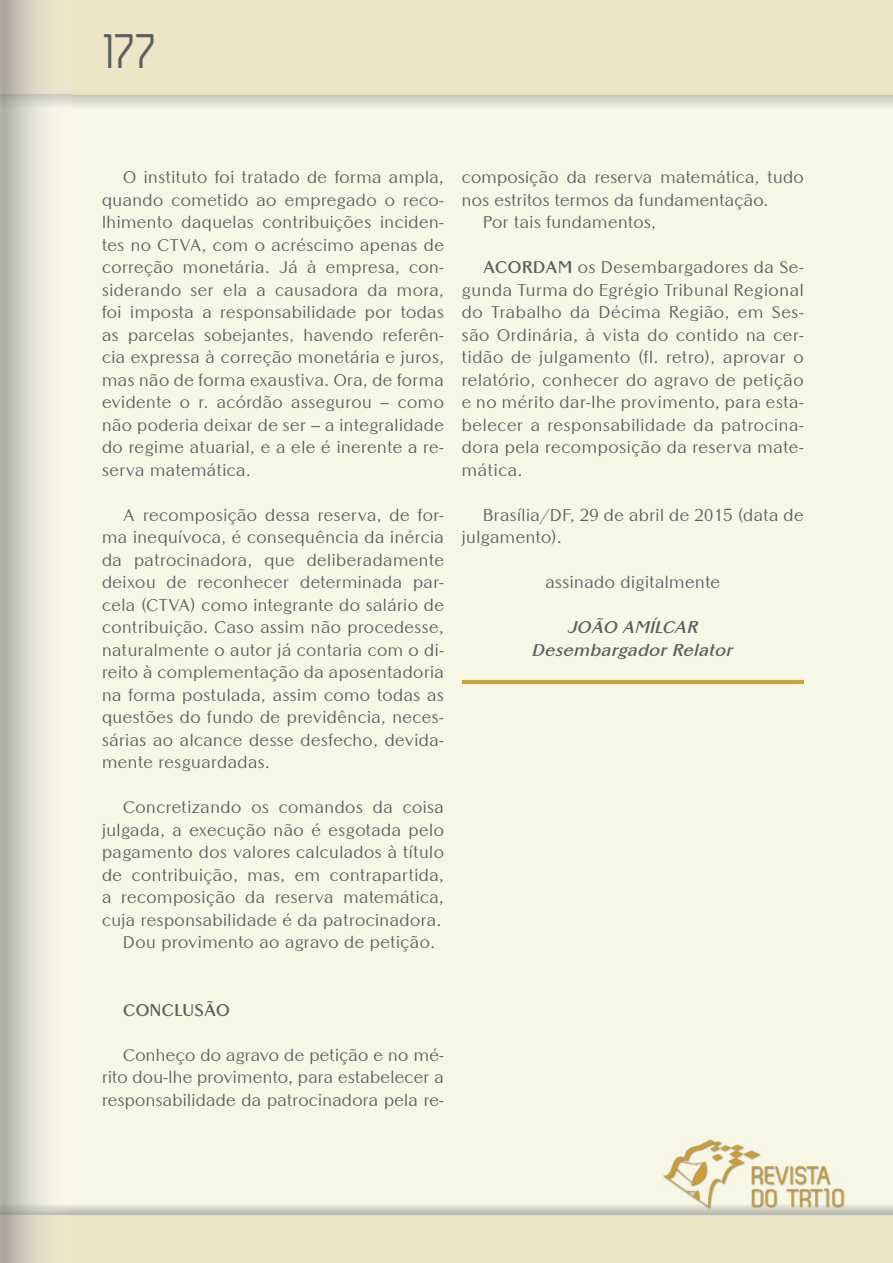
<style>
.page{position:relative;width:893px;height:1263px;background:#fff}
.page>*{position:absolute;margin:0;border:0;box-sizing:border-box;transform-origin:0 0}
.t1{font:49.5px "Zag";color:#5d5e60}
.t2{font:16.5px/22.5px "Altrincham";letter-spacing:.03em;color:#5d5e60;text-align:justify}
.t3{font:italic 700 16.5px/22.5px "Altrincham";letter-spacing:.03em;color:#5d5e60;text-align:center}
.t4{font:700 16.5px "Altrincham";letter-spacing:.03em;color:#5d5e60}
.s1{font-weight:700}
</style>
<div class="page">
<img style="left:89px;top:0;width:804px;height:1263px">
<hr style="left:462px;top:680px;width:342px;height:4px;background:#cca03c">
<h1 class="t1" style="left:106px;top:24px;width:54px">177</h1>
<p class="t2" style="left:102px;top:166px;width:343px;text-indent:21px">O instituto foi tratado de forma ampla, quando cometido ao empregado o reco&shy;lhimento daquelas contribuições inciden&shy;tes no CTVA, com o acréscimo apenas de correção monetária. Já à empresa, con&shy;siderando ser ela a causadora da mora, foi imposta a responsabilidade por todas as parcelas sobejantes, havendo referên&shy;cia expressa à correção monetária e juros, mas não de forma exaustiva. Ora, de forma evidente o r. acórdão assegurou – como não poderia deixar de ser – a integralidade do regime atuarial, e a ele é inerente a re&shy;serva matemática.</p>
<p class="t2" style="left:102px;top:504px;width:343px;text-indent:21px">A recomposição dessa reserva, de for&shy;ma inequívoca, é consequência da inércia da patrocinadora, que deliberadamente deixou de reconhecer determinada par&shy;cela (CTVA) como integrante do salário de contribuição. Caso assim não procedesse, naturalmente o autor já contaria com o di&shy;reito à complementação da aposentadoria na forma postulada, assim como todas as questões do fundo de previdência, neces&shy;sárias ao alcance desse desfecho, devida&shy;mente resguardadas.</p>
<p class="t2" style="left:123px;top:796px;width:322px">Concretizando os comandos da coisa</p>
<p class="t2" style="left:102px;top:819px;width:343px">julgada, a execução não é esgotada pelo</p>
<p class="t2" style="left:102px;top:841px;width:343px">pagamento dos valores calculados à título</p>
<p class="t2" style="left:102px;top:864px;width:343px">de contribuição, mas, em contrapartida,</p>
<p class="t2" style="left:102px;top:886px;width:343px">a recomposição da reserva matemática,</p>
<p class="t2" style="left:102px;top:909px;width:341px">cuja responsabilidade é da patrocinadora.</p>
<p class="t2" style="left:123px;top:931px;width:313px">Dou provimento ao agravo de petição.</p>
<p class="t2" style="left:462px;top:166px;width:343px">composição da reserva matemática, tudo</p>
<p class="t2" style="left:462px;top:189px;width:308px">nos estritos termos da fundamentação.</p>
<p class="t2" style="left:483px;top:211px;width:174px">Por tais fundamentos,</p>
<p class="t2" style="left:462px;top:256px;width:343px;text-indent:21px"><span class="s1">ACORDAM</span> os Desembargadores da Se&shy;gunda Turma do Egrégio Tribunal Regional do Trabalho da Décima Região, em Ses&shy;são Ordinária, à vista do contido na cer&shy;tidão de julgamento (fl. retro), aprovar o relatório, conhecer do agravo de petição e no mérito dar-lhe provimento, para esta&shy;belecer a responsabilidade da patrocina&shy;dora pela recomposição da reserva mate&shy;mática.</p>
<p class="t2" style="left:462px;top:504px;width:343px;text-indent:21px">Brasília/DF, 29 de abril de 2015 (data de julgamento).</p>
<p class="t2" style="left:545px;top:571px;width:176px">assinado digitalmente</p>
<p class="t3" style="left:532px;top:616px;width:202px">JOÃO AMÍLCAR<br>Desembargador Relator</p>
<p class="t4" style="left:123px;top:1000px;width:108px">CONCLUSÃO</p>
<p class="t2" style="left:102px;top:1044px;width:343px;text-indent:21px">Conheço do agravo de petição e no mé&shy;rito dou-lhe provimento, para estabelecer a responsabilidade da patrocinadora pela re-</p>
</div>
